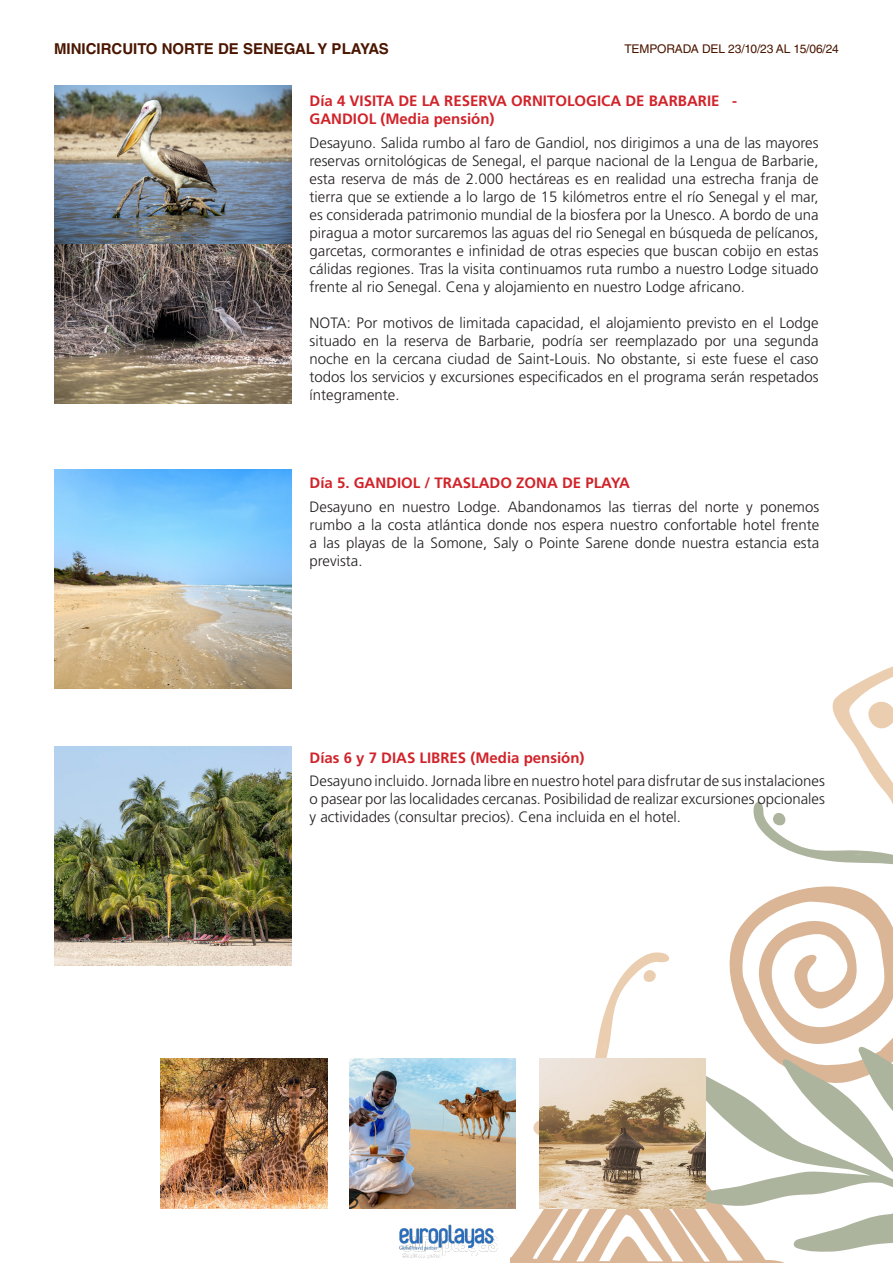
<style>
.page{position:relative;width:893px;height:1263px;background:#fff}
.page>*{position:absolute;margin:0;border:0;box-sizing:border-box;transform-origin:0 0}
.t1{font:300 15px/18px "Frutiger LT Std";color:#231f20;text-align:justify}
.t2{font:700 15px/18px "Frutiger LT Std";color:#d1232a}
.t3{font:700 15px "Helvetica LT Std";color:#4a1600}
.t4{font:12px "Helvetica LT Std";letter-spacing:-.01em;color:#4a1600}
</style>
<div class="page">
<svg style="left:510px;top:666px;width:383px;height:597px"></svg>
<img style="left:160px;top:1059px;width:167px;height:150px">
<img style="left:349px;top:1059px;width:167px;height:150px">
<img style="left:539px;top:1059px;width:167px;height:150px">
<img style="left:54px;top:470px;width:238px;height:219px">
<img style="left:54px;top:746px;width:238px;height:219px">
<img style="left:403px;top:1236px;width:94px;height:22px">
<img style="left:54px;top:86px;width:238px;height:317px">
<img style="left:399px;top:1225px;width:95px;height:25px">
<p class="t3" style="left:54px;top:40px;width:336px">MINICIRCUITO NORTE DE SENEGAL Y PLAYAS</p>
<p class="t4" style="left:624px;top:42px;width:216px">TEMPORADA DEL 23/10/23 AL 15/06/24</p>
<p class="t2" style="left:310px;top:91px;width:429px">Día 4 VISITA DE LA RESERVA ORNITOLOGICA DE BARBARIE -<br>GANDIOL (Media pensión)</p>
<p class="t1" style="left:310px;top:134px;width:511px">Desayuno. Salida rumbo al faro de Gandiol, nos dirigimos a una de las mayores reservas ornitológicas de Senegal, el parque nacional de la Lengua de Barbarie, esta reserva de más de 2.000 hectáreas es en realidad una estrecha franja de tierra que se extiende a lo largo de 15 kilómetros entre el río Senegal y el mar, es considerada patrimonio mundial de la biosfera por la Unesco. A bordo de una piragua a motor surcaremos las aguas del rio Senegal en búsqueda de pelícanos, garcetas, cormorantes e infinidad de otras especies que buscan cobijo en estas cálidas regiones. Tras la visita continuamos ruta rumbo a nuestro Lodge situado frente al rio Senegal. Cena y alojamiento en nuestro Lodge africano.</p>
<p class="t1" style="left:310px;top:314px;width:510px">NOTA: Por motivos de limitada capacidad, el alojamiento previsto en el Lodge situado en la reserva de Barbarie, podría ser reemplazado por una segunda noche en la cercana ciudad de Saint-Louis. No obstante, si este fuese el caso todos los servicios y excursiones especificados en el programa serán respetados íntegramente.</p>
<p class="t2" style="left:310px;top:474px;width:322px">Día 5. GANDIOL / TRASLADO ZONA DE PLAYA</p>
<p class="t1" style="left:310px;top:498px;width:511px">Desayuno en nuestro Lodge. Abandonamos las tierras del norte y ponemos rumbo a la costa atlántica donde nos espera nuestro confortable hotel frente a las playas de la Somone, Saly o Pointe Sarene donde nuestra estancia esta prevista.</p>
<p class="t2" style="left:310px;top:748px;width:277px">Días 6 y 7 DIAS LIBRES (Media pensión)</p>
<p class="t1" style="left:310px;top:772px;width:517px">Desayuno incluido. Jornada libre en nuestro hotel para disfrutar de sus instalaciones o pasear por las localidades cercanas. Posibilidad de realizar excursiones opcionales y actividades (consultar precios). Cena incluida en el hotel.</p>
</div>
